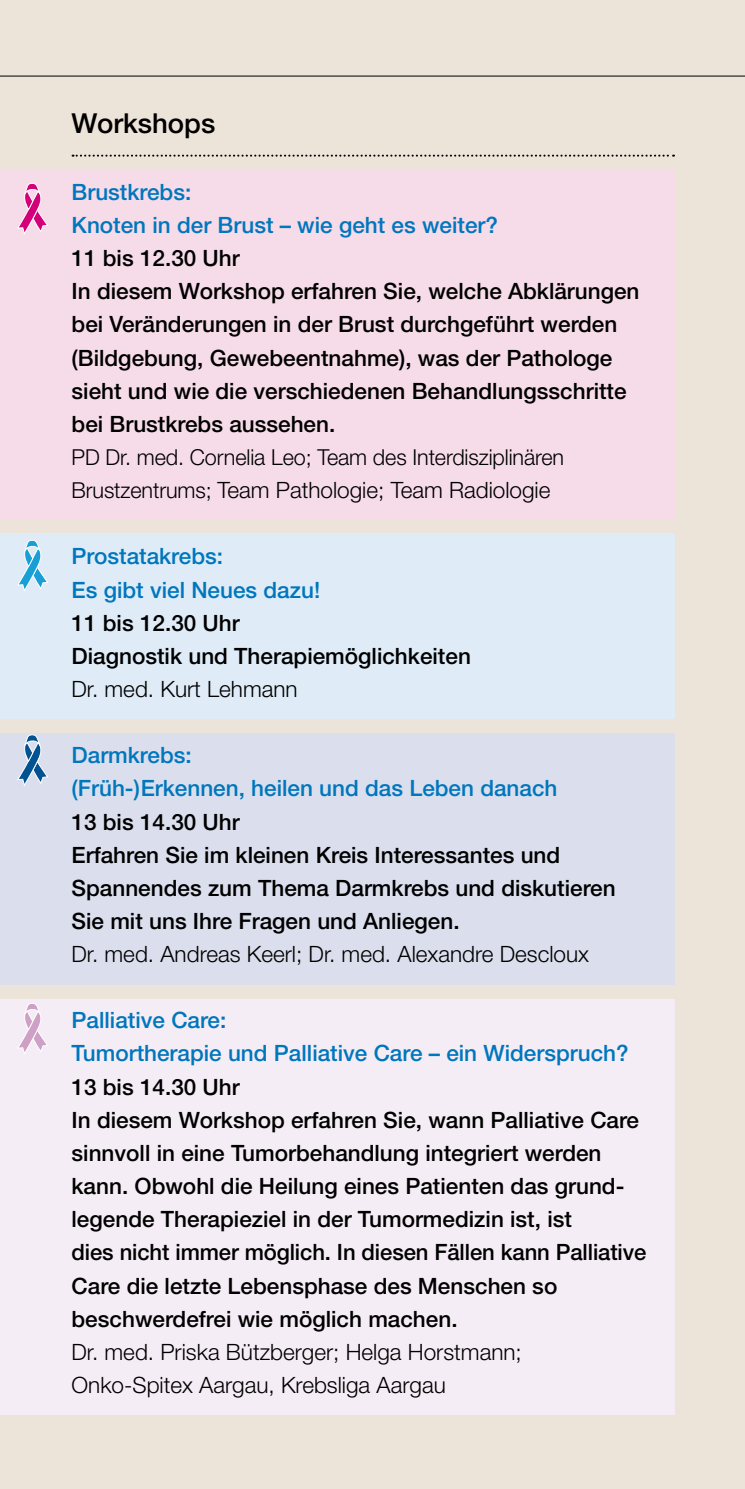
<style>
.page{position:relative;width:745px;height:1489px;background:#fff}
.page>*{position:absolute;margin:0;border:0;box-sizing:border-box;transform-origin:0 0}
.t1{font:500 27.5px "Helvetica Neue LT Std";color:#000}
.t2{font:500 22.5px/33px "Helvetica Neue LT Std";color:#000}
.t3{font:500 22.5px/33px "Helvetica Neue LT Std";color:#0076bd}
.t4{font:300 22.5px/33px "Helvetica Neue LT Std";color:#000}
.t5{font:300 22px "Helvetica Neue LT Std";letter-spacing:-.005em;color:#000}
.s1{font-size:22px}
</style>
<div class="page">
<div style="left:0;top:0;width:744px;height:1488px;background:#ece3d9"></div>
<hr style="left:0;top:76px;width:744px;height:1px;background:#000">
<svg style="left:72px;top:155px;width:601px;height:2px"></svg>
<div style="left:0;top:169px;width:673px;height:350px;background:#f6dbe9"></div>
<svg style="left:17px;top:183px;width:31px;height:50px"></svg>
<div style="left:0;top:733px;width:673px;height:251px;background:#dbdfed"></div>
<svg style="left:17px;top:734px;width:31px;height:51px"></svg>
<div style="left:0;top:533px;width:673px;height:186px;background:#dfecf7"></div>
<svg style="left:17px;top:540px;width:31px;height:50px"></svg>
<div style="left:0;top:999px;width:673px;height:415px;background:#f5edf5"></div>
<svg style="left:18px;top:1003px;width:30px;height:50px"></svg>
<hr style="left:744px;top:501px;width:1px;height:152px;background:#f5edf5">
<hr style="left:744px;top:867px;width:1px;height:117px;background:#f5edf5">
<hr style="left:744px;top:666px;width:1px;height:186px;background:#f5edf5">
<hr style="left:744px;top:169px;width:1px;height:152px;background:#e1f0ed">
<hr style="left:744px;top:335px;width:1px;height:152px;background:#e6ddec">
<p class="t1" style="left:71px;top:107px;width:145px">Workshops</p>
<p class="t3" style="left:71px;top:175px;width:427px">Brustkrebs:<br>Knoten in der Brust – wie geht es weiter?</p>
<p class="t2" style="left:71px;top:241px;width:569px">11 bis 12.30 Uhr<br>In diesem Workshop erfahren Sie, welche Abklärungen bei Veränderungen in der Brust durchgeführt werden (Bildgebung, Gewebeentnahme), was der Pathologe sieht und wie die verschiedenen Behandlungsschritte bei Brustkrebs aussehen.</p>
<p class="t5" style="left:71px;top:443px;width:494px">PD Dr. med. Cornelia Leo; Team des Interdisziplinären</p>
<p class="t4" style="left:71px;top:473px;width:480px"><span class="s1">Brustzentrums;</span> Team Pathologie; Team Radiologie</p>
<p class="t3" style="left:71px;top:539px;width:250px">Prostatakrebs:<br>Es gibt viel Neues dazu!</p>
<p class="t2" style="left:71px;top:606px;width:400px">11 bis 12.30 Uhr<br>Diagnostik und Therapiemöglichkeiten</p>
<p class="t4" style="left:71px;top:672px;width:227px">Dr. med. Kurt Lehmann</p>
<p class="t3" style="left:71px;top:738px;width:487px">Darmkrebs:<br>(Früh-)Erkennen, heilen und das Leben danach</p>
<p class="t2" style="left:71px;top:804px;width:545px">13 bis 14.30 Uhr<br>Erfahren Sie im kleinen Kreis Interessantes und Spannendes zum Thema Darmkrebs und diskutieren Sie mit uns Ihre Fragen und Anliegen.</p>
<p class="t4" style="left:71px;top:937px;width:518px">Dr. med. Andreas Keerl; Dr. med. Alexandre Descloux</p>
<p class="t3" style="left:71px;top:1003px;width:558px">Palliative Care:<br>Tumortherapie und Palliative Care – ein Widerspruch?</p>
<p class="t2" style="left:71px;top:1069px;width:576px">13 bis 14.30 Uhr<br>In diesem Workshop erfahren Sie, wann Palliative Care sinnvoll in eine Tumorbehandlung integriert werden kann. Obwohl die Heilung eines Patienten das grund&shy;legende Therapieziel in der Tumormedizin ist, ist<br>dies nicht immer möglich. In diesen Fällen kann Palliative Care die letzte Lebensphase des Menschen so beschwerdefrei wie möglich machen.</p>
<p class="t4" style="left:71px;top:1334px;width:451px">Dr. med. Priska Bützberger; Helga Horstmann;<br>Onko-Spitex Aargau, Krebsliga Aargau</p>
</div>
